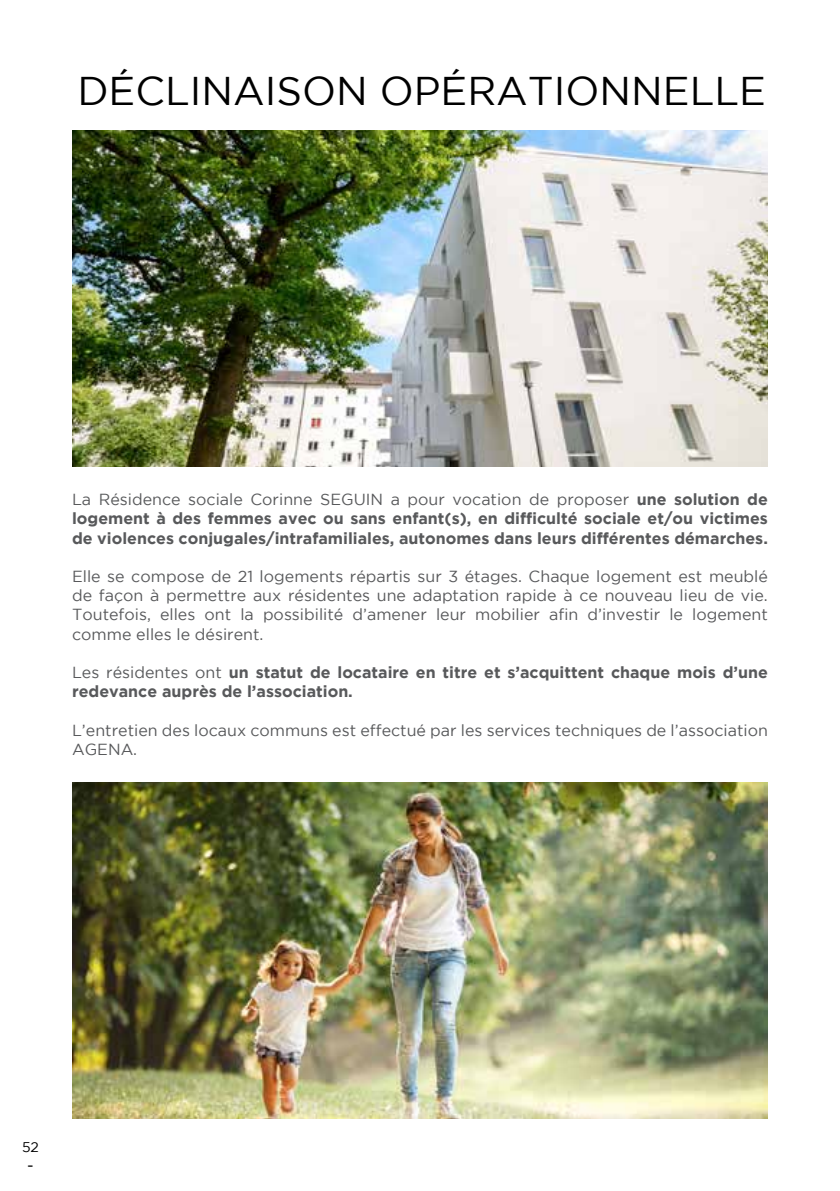
<style>
.page{position:relative;width:840px;height:1191px;background:#fff}
.page>*{position:absolute;margin:0;border:0;box-sizing:border-box;transform-origin:0 0}
.t1{font:40px "Gotham";color:#000}
.t2{font:700 16px/19.2px "Gotham";color:#58595b;text-align:justify}
.t3{font:16px/19.2px "Gotham";color:#58595b;text-align:justify}
.t4{font:16px "Gotham";color:#000}
.t5{font:14px "Gotham";color:#000}
.s1{font-weight:400}
</style>
<div class="page">
<img style="left:72px;top:130px;width:695px;height:337px">
<img style="left:72px;top:782px;width:695px;height:337px">
<h1 class="t1" style="left:77px;top:69px;width:689px">DÉCLINAISON OPÉRATIONNELLE</h1>
<p class="t2" style="left:72px;top:489px;width:697px"><span class="s1">La Résidence sociale Corinne SEGUIN a pour vocation de proposer</span> une solution de logement à des femmes avec ou sans enfant(s), en difficulté sociale et/ou victimes de violences conjugales/intrafamiliales, autonomes dans leurs différentes démarches.</p>
<p class="t3" style="left:72px;top:566px;width:697px">Elle se compose de 21 logements répartis sur 3 étages. Chaque logement est meublé de façon à permettre aux résidentes une adaptation rapide à ce nouveau lieu de vie.<br>Toutefois, elles ont la possibilité d’amener leur mobilier afin d’investir le logement comme elles le désirent.</p>
<p class="t2" style="left:72px;top:662px;width:697px"><span class="s1">Les résidentes ont</span> un statut de locataire en titre et s’acquittent chaque mois d’une redevance auprès de l’association.</p>
<p class="t3" style="left:72px;top:720px;width:697px">L’entretien des locaux communs est effectué par les services techniques de l’association<br>AGENA.</p>
<p class="t5" style="left:22px;top:1138px;width:18px">52</p>
<p class="t4" style="left:27px;top:1156px;width:8px">-</p>
</div>
